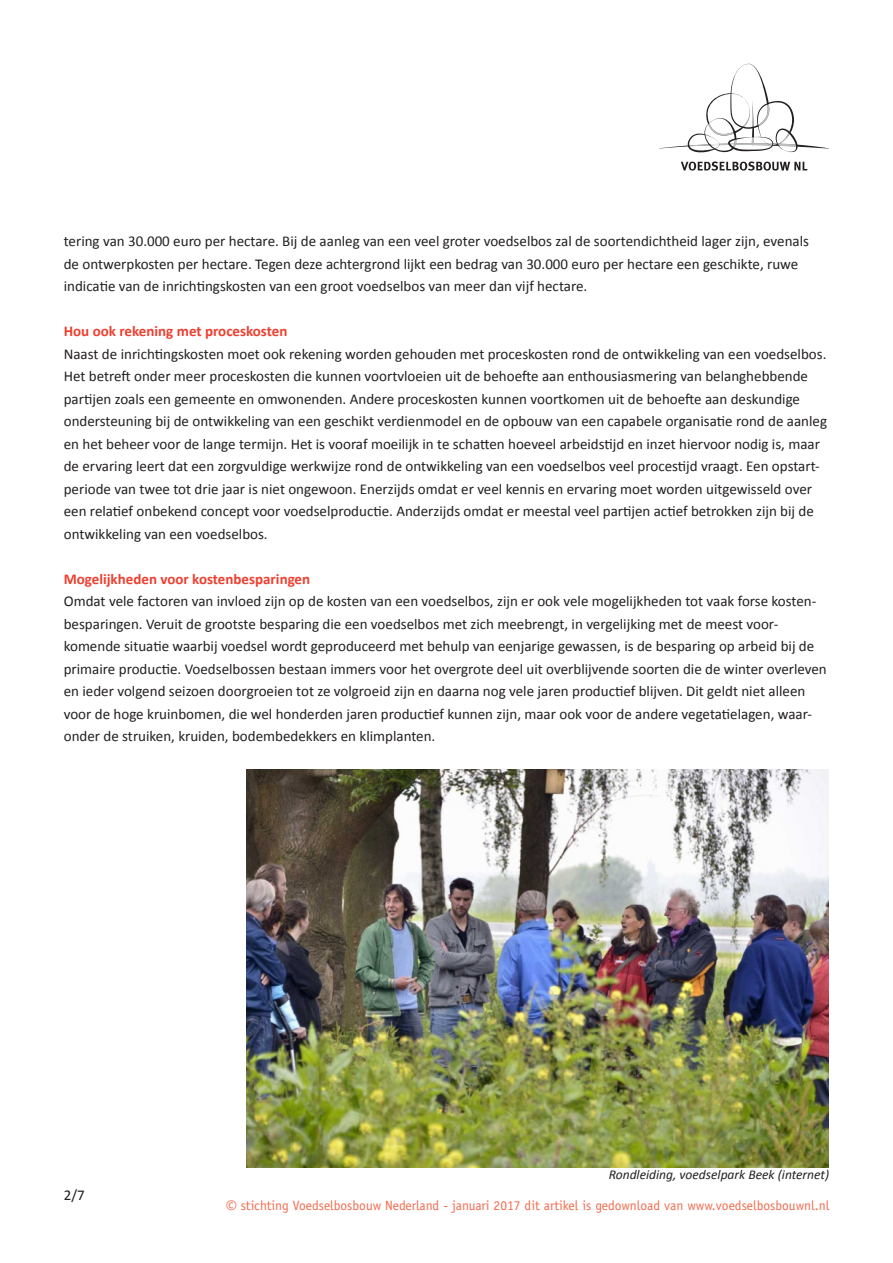
<style>
.page{position:relative;width:893px;height:1263px;background:#fff}
.page>*{position:absolute;margin:0;border:0;box-sizing:border-box;transform-origin:0 0}
.t1{font:15px/22.5px "Calibri";color:#231f20}
.t2{font:700 15px "Calibri";color:#ef3e2e}
.t3{font:13.5px "Officina Sans";color:#f26b4d}
.t4{font:italic 13.5px "Calibri";color:#231f20}
.s1{font-family:"Open Sans"}
</style>
<div class="page">
<svg style="left:681px;top:161px;width:126px;height:10px"></svg>
<svg style="left:659px;top:64px;width:170px;height:89px"></svg>
<img style="left:247px;top:770px;width:581px;height:398px">
<p class="t1" style="left:64px;top:230px;width:747px">tering van 30.000 euro per hectare. Bij de aanleg van een veel groter voedselbos zal de soortendichtheid lager zijn, evenals de ontwerpkosten per hectare. Tegen deze achtergrond lijkt een bedrag van 30.000 euro per hectare een geschikte, ruwe indicatie van de inrichtingskosten van een groot voedselbos van meer dan vijf hectare.</p>
<p class="t2" style="left:64px;top:322px;width:225px">Hou ook rekening met proceskosten</p>
<p class="t1" style="left:64px;top:343px;width:765px">Naast de inrichtingskosten moet ook rekening worden gehouden met proceskosten rond de ontwikkeling van een voedselbos.<br>Het betreft onder meer proceskosten die kunnen voortvloeien uit de behoefte aan enthousiasmering van belanghebbende partijen zoals een gemeente en omwonenden. Andere proceskosten kunnen voortkomen uit de behoefte aan deskundige ondersteuning bij de ontwikkeling van een geschikt verdienmodel en de opbouw van een capabele organisatie rond de aanleg en het beheer voor de lange termijn. Het is vooraf moeilijk in te schatten hoeveel arbeidstijd en inzet hiervoor nodig is, maar de ervaring leert dat een zorgvuldige werkwijze rond de ontwikkeling van een voedselbos veel procestijd vraagt. Een opstart&shy;periode van twee tot drie jaar is niet ongewoon. Enerzijds omdat er veel kennis en ervaring moet worden uitgewisseld over een relatief onbekend concept voor voedselproductie. Anderzijds omdat er meestal veel partijen actief betrokken zijn bij de ontwikkeling van een voedselbos.</p>
<p class="t2" style="left:64px;top:569px;width:248px">Mogelijkheden voor kostenbesparingen</p>
<p class="t1" style="left:64px;top:590px;width:764px">Omdat vele factoren van invloed zijn op de kosten van een voedselbos, zijn er ook vele mogelijkheden tot vaak forse kosten&shy;besparingen. Veruit de grootste besparing die een voedselbos met zich meebrengt, in vergelijking met de meest voor&shy;komende situatie waarbij voedsel wordt geproduceerd met behulp van eenjarige gewassen, is de besparing op arbeid bij de primaire productie. Voedselbossen bestaan immers voor het overgrote deel uit overblijvende soorten die de winter overleven en ieder volgend seizoen doorgroeien tot ze volgroeid zijn en daarna nog vele jaren productief blijven. Dit geldt niet alleen voor de hoge kruinbomen, die wel honderden jaren productief kunnen zijn, maar ook voor de andere vegetatielagen, waar&shy;onder de struiken, kruiden, bodembedekkers en klimplanten.</p>
<p class="t1" style="left:64px;top:1184px;width:22px">2/7</p>
<p class="t4" style="left:609px;top:1166px;width:222px">Rondleiding, voedselpark Beek (internet)</p>
<p class="t3" style="left:226px;top:1197px;width:605px"><span class="s1">©</span> stichting Voedselbosbouw Nederland - januari 2017 dit artikel is gedownload van www.voedselbosbouwnl.nl</p>
</div>
